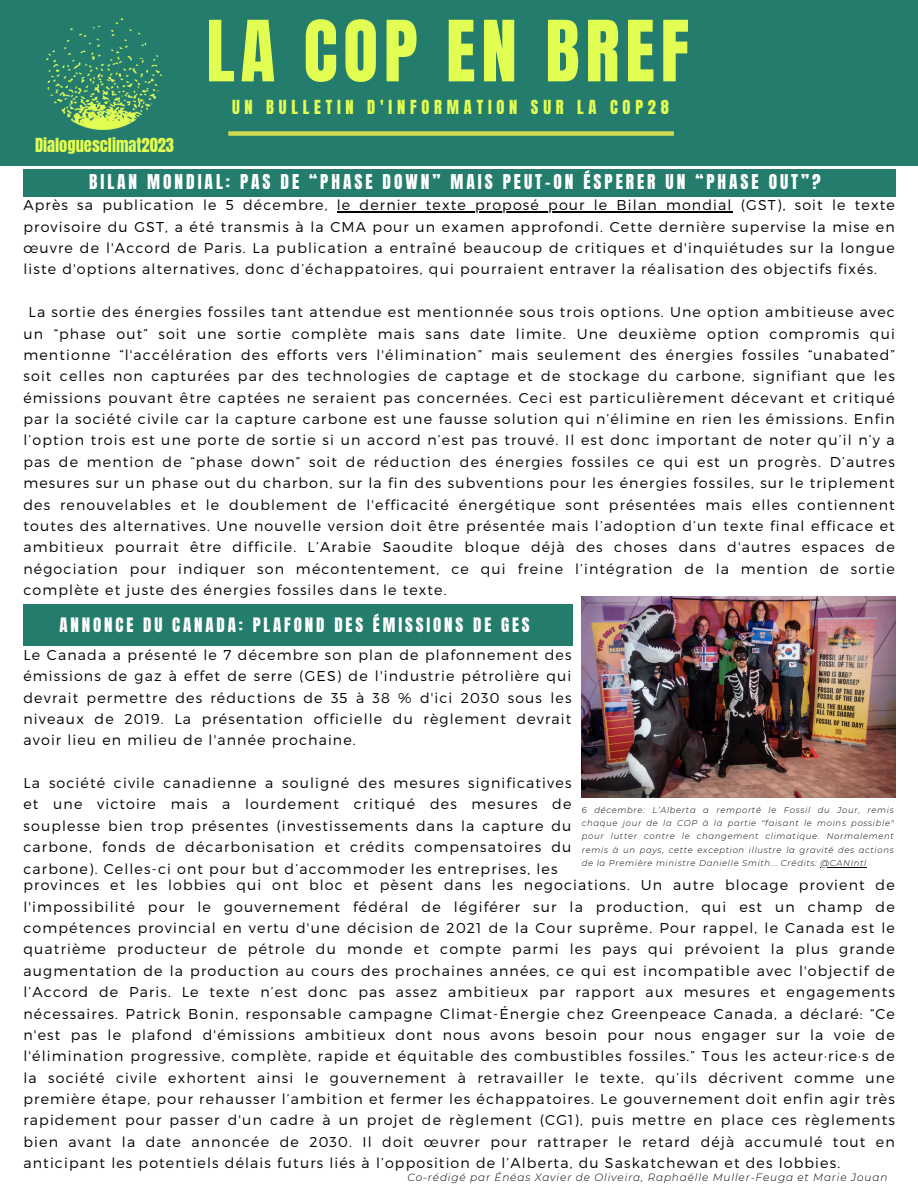
<style>
.page{position:relative;width:918px;height:1188px;background:#fff}
.page>*{position:absolute;margin:0;border:0;box-sizing:border-box;transform-origin:0 0}
.t1{font:71.7px "Anton";letter-spacing:.08em;color:#e2fe53}
.t2{font:17.4px "Anton";letter-spacing:.17em;color:#fff}
.t3{font:16.95px "Anton";letter-spacing:.17em;color:#fff}
.t4{font:16.5px "Anton";letter-spacing:.29em;color:#e2fe53}
.t5{font:16.5px "Anton";color:#e2fe53}
.t6{font:300 14.25px/21.3px "Montserrat";letter-spacing:.08em;color:#000;text-align:justify}
.t7{font:italic 300 10.5px "Montserrat";letter-spacing:.08em;color:#000}
.t8{font:italic 300 8.4px/13.4px "Montserrat";letter-spacing:.08em;color:#000;text-align:justify}
</style>
<div class="page">
<div style="left:23px;top:605px;width:550px;height:41px;background:#247c6c"></div>
<div style="left:0;top:0;width:918px;height:165px;background:#247c6c"></div>
<div style="left:228px;top:131px;width:446px;height:5px;background:#ceda51"></div>
<img style="left:47px;top:18px;width:116px;height:112px">
<div style="left:23px;top:170px;width:873px;height:27px;background:#247c6c"></div>
<img style="left:582px;top:597px;width:314px;height:200px">
<hr style="left:337px;top:211px;width:396px;height:2px;background:#000">
<hr style="left:821px;top:867px;width:46px;height:1px;background:#000">
<p class="t1" style="left:206px;top:0;width:484px">LA COP EN BREF</p>
<p class="t4" style="left:232px;top:95px;width:439px">UN BULLETIN D'INFORMATION SUR LA COP28</p>
<p class="t5" style="left:35px;top:133px;width:141px">Dialoguesclimat2023</p>
<p class="t2" style="left:89px;top:170px;width:733px">BILAN MONDIAL: PAS DE “PHASE DOWN” MAIS PEUT-ON ÉSPERER UN “PHASE OUT”?</p>
<p class="t6" style="left:23px;top:194px;width:873px">Après sa publication le 5 décembre, le dernier texte proposé pour le Bilan mondial (GST), soit le texte provisoire du GST, a été transmis à la CMA pour un examen approfondi. Cette dernière supervise la mise en œuvre de l'Accord de Paris. La publication a entraîné beaucoup de critiques et d'inquiétudes sur la longue liste d'options alternatives, donc d’échappatoires, qui pourraient entraver la réalisation des objectifs fixés.</p>
<p class="t6" style="left:23px;top:301px;width:873px;text-indent:5px">La sortie des énergies fossiles tant attendue est mentionnée sous trois options. Une option ambitieuse avec un “phase out” soit une sortie complète mais sans date limite. Une deuxième option compromis qui mentionne “l'accélération des efforts vers l'élimination” mais seulement des énergies fossiles “unabated” soit celles non capturées par des technologies de captage et de stockage du carbone, signifiant que les émissions pouvant être captées ne seraient pas concernées. Ceci est particulièrement décevant et critiqué par la société civile car la capture carbone est une fausse solution qui n’élimine en rien les émissions. Enfin l’option trois est une porte de sortie si un accord n’est pas trouvé. Il est donc important de noter qu’il n’y a pas de mention de “phase down” soit de réduction des énergies fossiles ce qui est un progrès. D’autres mesures sur un phase out du charbon, sur la fin des subventions pour les énergies fossiles, sur le triplement des renouvelables et le doublement de l'efficacité énergétique sont présentées mais elles contiennent toutes des alternatives. Une nouvelle version doit être présentée mais l’adoption d’un texte final efficace et ambitieux pourrait être difficile. L’Arabie Saoudite bloque déjà des choses dans d'autres espaces de négociation pour indiquer son mécontentement, ce qui freine l’intégration de la mention de sortie complète et juste des énergies fossiles dans le texte.</p>
<p class="t3" style="left:59px;top:612px;width:472px">ANNONCE DU CANADA: PLAFOND DES ÉMISSIONS DE GES</p>
<p class="t6" style="left:23px;top:643px;width:549px">Le Canada a présenté le 7 décembre son plan de plafonnement des émissions de gaz à effet de serre (GES) de l'industrie pétrolière qui devrait permettre des réductions de 35 à 38 % d'ici 2030 sous les niveaux de 2019. La présentation officielle du règlement devrait avoir lieu en milieu de l'année prochaine.</p>
<p class="t6" style="left:23px;top:772px;width:549px">La société civile canadienne a souligné des mesures significatives et une victoire mais a lourdement critiqué des mesures de souplesse bien trop présentes (investissements dans la capture du carbone, fonds de décarbonisation et crédits compensatoires du carbone). Celles-ci ont pour but d’accommoder les entreprises, les</p>
<p class="t8" style="left:582px;top:803px;width:313px">6 décembre: L’Alberta a remporté le Fossil du Jour, remis chaque jour de la COP à la partie "faisant le moins possible" pour lutter contre le changement climatique. Normalement remis à un pays, cette exception illustre la gravité des actions de la Première ministre Danielle Smith... Crédits: @CANIntl</p>
<p class="t6" style="left:23px;top:874px;width:873px">provinces et les lobbies qui ont bloc et pèsent dans les negociations. Un autre blocage provient de l'impossibilité pour le gouvernement fédéral de légiférer sur la production, qui est un champ de compétences provincial en vertu d'une décision de 2021 de la Cour suprême. Pour rappel, le Canada est le quatrième producteur de pétrole du monde et compte parmi les pays qui prévoient la plus grande augmentation de la production au cours des prochaines années, ce qui est incompatible avec l'objectif de l’Accord de Paris. Le texte n’est donc pas assez ambitieux par rapport aux mesures et engagements nécessaires. Patrick Bonin, responsable campagne Climat-Énergie chez Greenpeace Canada, a déclaré: “Ce n'est pas le plafond d'émissions ambitieux dont nous avons besoin pour nous engager sur la voie de l'élimination progressive, complète, rapide et équitable des combustibles fossiles.” Tous les acteur·rice·s de la société civile exhortent ainsi le gouvernement à retravailler le texte, qu’ils décrivent comme une première étape, pour rehausser l’ambition et fermer les échappatoires. Le gouvernement doit enfin agir très rapidement pour passer d'un cadre à un projet de règlement (CG1), puis mettre en place ces règlements bien avant la date annoncée de 2030. Il doit œuvrer pour rattraper le retard déjà accumulé tout en anticipant les potentiels délais futurs liés à l’opposition de l’Alberta, du Saskatchewan et des lobbies.</p>
<p class="t7" style="left:407px;top:1171px;width:482px">Co-rédigé par Énéas Xavier de Oliveira, Raphaëlle Muller-Feuga et Marie Jouan</p>
</div>
